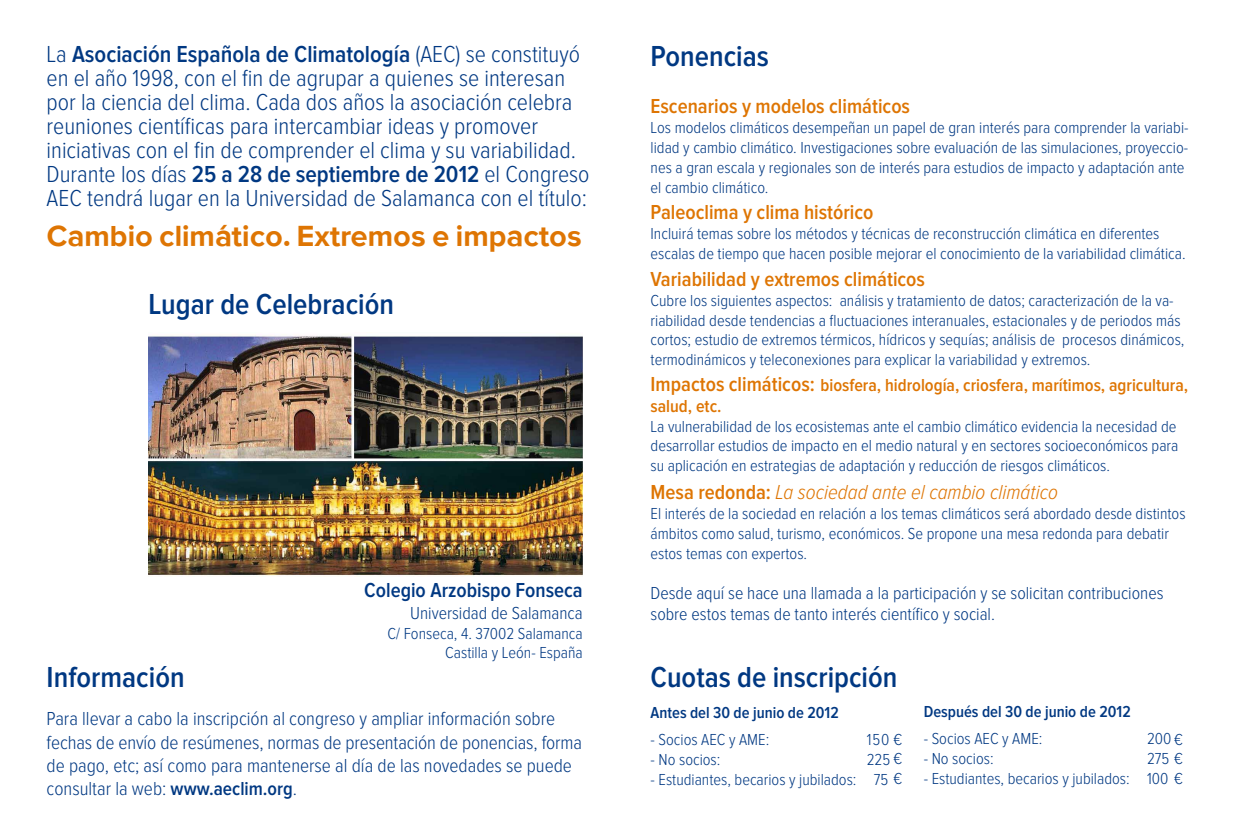
<style>
.page{position:relative;width:1234px;height:830px;background:#fff}
.page>*{position:absolute;margin:0;border:0;box-sizing:border-box;transform-origin:0 0}
.t1{font:600 30px "Proxima Nova Cond";color:#003882}
.t2{font:500 30px "Proxima Sans";color:#de7503}
.t3{font:300 24px/24px "Proxima Nova Cond";color:#003882}
.t4{font:600 21px "Proxima Nova Cond";color:#de7503}
.t5{font:italic 300 21px "Proxima Nova Cond";color:#de7503}
.t6{font:600 21px "Proxima Nova Cond";color:#003882}
.t7{font:300 19.5px/23.4px "Proxima Nova Cond";color:#003882}
.t8{font:300 18px/21.6px "Proxima Nova Cond";color:#003882}
.t9{font:600 18px/21px "Proxima Nova Cond";color:#de7503}
.t10{font:300 16.5px/19.8px "Proxima Nova Cond";color:#003882}
.t11{font:600 16.5px "Proxima Nova Cond";color:#003882}
.s1{font-weight:600}
.s2{font-size:21px}
.s3{font-weight:600;font-style:normal}
</style>
<div class="page">
<img style="left:148px;top:335px;width:434px;height:241px">
<p class="t3" style="left:47px;top:43px;width:544px">La <span class="s1">Asociación Española de Climatología</span> (AEC) se constituyó en el año 1998, con el fin de agrupar a quienes se interesan por la ciencia del clima. Cada dos años la asociación celebra reuniones científicas para intercambiar ideas y promover iniciativas con el fin de comprender el clima y su variabilidad.<br>Durante los días <span class="s1">25 a 28 de septiembre de 2012</span> el Congreso AEC tendrá lugar en la Universidad de Salamanca con el título:</p>
<h1 class="t2" style="left:47px;top:219px;width:537px">Cambio climático. Extremos e impactos</h1>
<h1 class="t1" style="left:148px;top:290px;width:247px">Lugar de Celebración</h1>
<h1 class="t1" style="left:47px;top:663px;width:139px">Información</h1>
<p class="t6" style="left:364px;top:580px;width:220px">Colegio Arzobispo Fonseca</p>
<p class="t8" style="left:410px;top:602px;width:174px">Universidad de Salamanca</p>
<p class="t10" style="left:387px;top:623px;width:196px;text-align:right">C/ Fonseca, 4. 37002 Salamanca<br>Castilla y León- España</p>
<p class="t7" style="left:47px;top:707px;width:537px">Para llevar a cabo la inscripción al congreso y ampliar información sobre fechas de envío de resúmenes, normas de presentación de ponencias, forma de pago, etc; así como para mantenerse al día de las novedades se puede consultar la web: <span class="s1">www.aeclim.org</span>.</p>
<h1 class="t1" style="left:650px;top:43px;width:120px">Ponencias</h1>
<p class="t4" style="left:650px;top:97px;width:261px">Escenarios y modelos climáticos</p>
<p class="t10" style="left:650px;top:118px;width:539px">Los modelos climáticos desempeñan un papel de gran interés para comprender la variabi&shy;lidad y cambio climático. Investigaciones sobre evaluación de las simulaciones, proyeccio&shy;nes a gran escala y regionales son de interés para estudios de impacto y adaptación ante el cambio climático.</p>
<p class="t4" style="left:650px;top:202px;width:224px">Paleoclima y clima histórico</p>
<p class="t10" style="left:650px;top:224px;width:536px">Incluirá temas sobre los métodos y técnicas de reconstrucción climática en diferentes escalas de tiempo que hacen posible mejorar el conocimiento de la variabilidad climática.</p>
<p class="t4" style="left:650px;top:269px;width:276px">Variabilidad y extremos climáticos</p>
<p class="t10" style="left:650px;top:291px;width:535px">Cubre los siguientes aspectos: análisis y tratamiento de datos; caracterización de la va&shy;riabilidad desde tendencias a fluctuaciones interanuales, estacionales y de periodos más cortos; estudio de extremos térmicos, hídricos y sequías; análisis de procesos dinámicos, termodinámicos y teleconexiones para explicar la variabilidad y extremos.</p>
<p class="t9" style="left:650px;top:375px;width:539px"><span class="s2">Impactos climáticos:</span> biosfera, hidrología, criosfera, marítimos, agricultura, salud, etc.</p>
<p class="t10" style="left:650px;top:416px;width:529px;text-align:justify">La vulnerabilidad de los ecosistemas ante el cambio climático evidencia la necesidad de desarrollar estudios de impacto en el medio natural y en sectores socioeconómicos para su aplicación en estrategias de adaptación y reducción de riesgos climáticos.</p>
<p class="t5" style="left:650px;top:482px;width:409px"><span class="s3">Mesa redonda:</span> La sociedad ante el cambio climático</p>
<p class="t10" style="left:650px;top:504px;width:536px">El interés de la sociedad en relación a los temas climáticos será abordado desde distintos ámbitos como salud, turismo, económicos. Se propone una mesa redonda para debatir estos temas con expertos.</p>
<p class="t8" style="left:650px;top:582px;width:514px">Desde aquí se hace una llamada a la participación y se solicitan contribuciones sobre estos temas de tanto interés científico y social.</p>
<h1 class="t1" style="left:650px;top:663px;width:248px">Cuotas de inscripción</h1>
<p class="t11" style="left:650px;top:705px;width:190px">Antes del 30 de junio de 2012</p>
<p class="t10" style="left:650px;top:730px;width:120px">- Socios AEC y AME:</p>
<p class="t10" style="left:866px;top:730px;width:37px">150 €</p>
<p class="t10" style="left:650px;top:750px;width:71px">- No socios:</p>
<p class="t10" style="left:866px;top:750px;width:37px">225 €</p>
<p class="t10" style="left:650px;top:770px;width:253px">- Estudiantes, becarios y jubilados: 75 €</p>
<p class="t11" style="left:923px;top:703px;width:208px">Después del 30 de junio de 2012</p>
<p class="t10" style="left:923px;top:729px;width:120px">- Socios AEC y AME:</p>
<p class="t10" style="left:1146px;top:729px;width:37px">200€</p>
<p class="t10" style="left:923px;top:749px;width:71px">- No socios:</p>
<p class="t10" style="left:1146px;top:749px;width:37px">275 €</p>
<p class="t10" style="left:923px;top:768px;width:260px">- Estudiantes, becarios y jubilados: 100 €</p>
</div>
